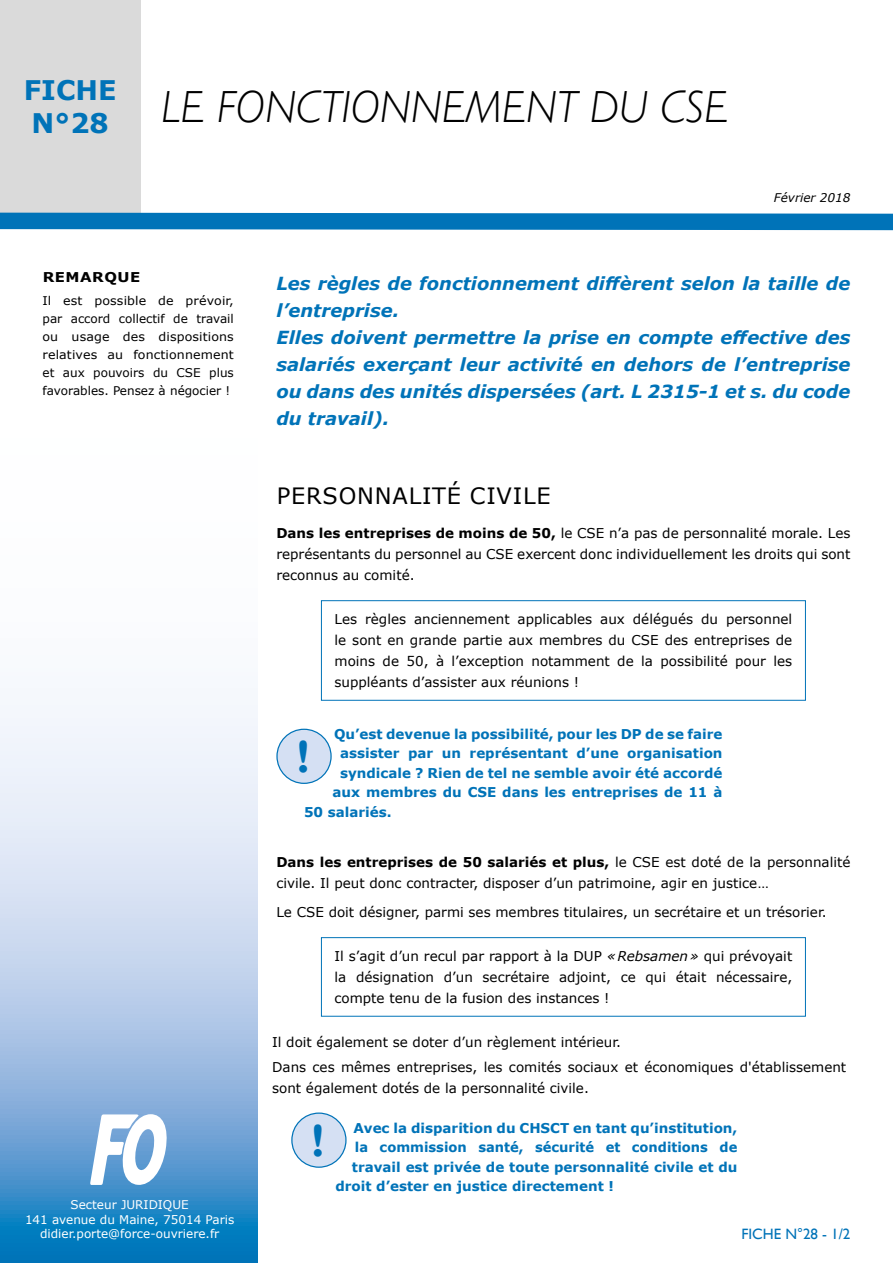
<style>
.page{position:relative;width:893px;height:1263px;background:#fff}
.page>*{position:absolute;margin:0;border:0;box-sizing:border-box;transform-origin:0 0}
.t1{font:italic 300 45px "Gill Sans";color:#000}
.t2{font:700 45px "Gill Sans";color:#0073b8}
.t3{font:700 27px "Verdana";color:#0073b8}
.t4{font:22.5px "Verdana";letter-spacing:.035em;color:#000}
.t5{font:italic 700 18px/27px "Verdana";color:#0073b8}
.t6{font:15px "Gill Sans";color:#0073b8}
.t7{font:13.5px/21px "Verdana";color:#000;text-align:justify}
.t8{font:700 13.5px "Verdana";color:#0073b8}
.t9{font:700 13.5px "Verdana";letter-spacing:.035em;color:#000;scale:1.1 1}
.t10{font:12px/18px "Verdana";color:#000;text-align:justify;scale:1.05 1}
.t11{font:12px/14.4px "Verdana";color:#fff;text-align:center}
.t12{font:italic 12px "Verdana";color:#000}
.s1{font-weight:700}
.s2{font-style:italic}
</style>
<div class="page">
<svg style="left:0;top:705px;width:257px;height:558px;background:#a8c8e6"></svg>
<svg style="left:90px;top:1114px;width:80px;height:72px"></svg>
<div style="left:0;top:0;width:140px;height:221px;background:#dadada"></div>
<svg style="left:0;top:204px;width:893px;height:27px"></svg>
<div style="left:321px;top:600px;width:485px;height:101px;border:1px solid #0073b8"></div>
<div style="left:321px;top:937px;width:485px;height:79px;border:1px solid #0073b8"></div>
<div style="left:277px;top:729px;width:54px;height:54px;background:#d5e0f3;border-radius:50%"></div>
<div style="left:276px;top:729px;width:56px;height:55px;border:1px solid #0073b8;border-radius:50%"></div>
<div style="left:292px;top:1113px;width:54px;height:54px;background:#d5e0f3;border-radius:50%"></div>
<div style="left:291px;top:1112px;width:56px;height:56px;border:1px solid #0073b8;border-radius:50%"></div>
<h2 class="t3" style="left:24px;top:71px;width:94px">FICHE</h2>
<h1 class="t1" style="left:32px;top:81px;width:698px"><sub>N°28</sub> LE FONCTIONNEMENT DU CSE</h1>
<p class="t12" style="left:774px;top:190px;width:78px">Février 2018</p>
<p class="t9" style="left:43px;top:268px;width:90px">REMARQUE</p>
<p class="t10" style="left:43px;top:291px;width:184px">Il est possible de prévoir, par accord collectif de travail ou usage des dispositions relatives au fonctionnement et aux pouvoirs du CSE plus favorables. Pensez à négocier !</p>
<p class="t11" style="left:25px;top:1197px;width:211px">Secteur JURIDIQUE<br>141 avenue du Maine, 75014 Paris didier.porte@force-ouvriere.fr</p>
<p class="t5" style="left:276px;top:270px;width:576px">Les règles de fonctionnement diffèrent selon la taille de l’entreprise.<br>Elles doivent permettre la prise en compte effective des salariés exerçant leur activité en dehors de l’entreprise ou dans des unités dispersées (art. L 2315-1 et s. du code du travail).</p>
<h3 class="t4" style="left:277px;top:480px;width:275px">PERSONNALITÉ CIVILE</h3>
<p class="t7" style="left:276px;top:522px;width:576px"><span class="s1">Dans les entreprises de moins de 50,</span> le CSE n’a pas de personnalité morale. Les représentants du personnel au CSE exercent donc individuellement les droits qui sont reconnus au comité.</p>
<p class="t7" style="left:335px;top:609px;width:459px">Les règles anciennement applicables aux délégués du personnel le sont en grande partie aux membres du CSE des entreprises de moins de 50, à l’exception notamment de la possibilité pour les suppléants d’assister aux réunions !</p>
<p class="t8" style="left:334px;top:724px;width:390px">Qu’est devenue la possibilité, pour les DP de se faire</p>
<p class="t8" style="left:340px;top:744px;width:384px">assister par un représentant d’une organisation</p>
<p class="t8" style="left:340px;top:763px;width:384px">syndicale ? Rien de tel ne semble avoir été accordé</p>
<p class="t8" style="left:333px;top:783px;width:391px">aux membres du CSE dans les entreprises de 11 à</p>
<p class="t8" style="left:304px;top:802px;width:89px">50 salariés.</p>
<h1 class="t2" style="left:297px;top:730px;width:14px">!</h1>
<p class="t7" style="left:276px;top:851px;width:576px"><span class="s1">Dans les entreprises de 50 salariés et plus,</span> le CSE est doté de la personnalité civile. Il peut donc contracter, disposer d’un patrimoine, agir en justice…</p>
<p class="t7" style="left:276px;top:902px;width:552px">Le CSE doit désigner, parmi ses membres titulaires, un secrétaire et un trésorier.</p>
<p class="t7" style="left:335px;top:945px;width:459px">Il s’agit d’un recul par rapport à la DUP <span class="s2">« Rebsamen »</span> qui prévoyait la désignation d’un secrétaire adjoint, ce qui était nécessaire, compte tenu de la fusion des instances !</p>
<p class="t7" style="left:272px;top:1029px;width:576px;line-height:25.2px">Il doit également se doter d’un règlement intérieur.<br>Dans ces mêmes entreprises, les comités sociaux et économiques d'établissement</p>
<p class="t7" style="left:272px;top:1077px;width:318px">sont également dotés de la personnalité civile.</p>
<h1 class="t2" style="left:312px;top:1113px;width:14px">!</h1>
<p class="t8" style="left:353px;top:1118px;width:385px">Avec la disparition du CHSCT en tant qu’institution,</p>
<p class="t8" style="left:355px;top:1137px;width:384px">la commission santé, sécurité et conditions de</p>
<p class="t8" style="left:352px;top:1157px;width:387px">travail est privée de toute personnalité civile et du</p>
<p class="t8" style="left:335px;top:1176px;width:280px">droit d’ester en justice directement !</p>
<p class="t6" style="left:741px;top:1225px;width:111px">FICHE N°28 - 1/2</p>
</div>
